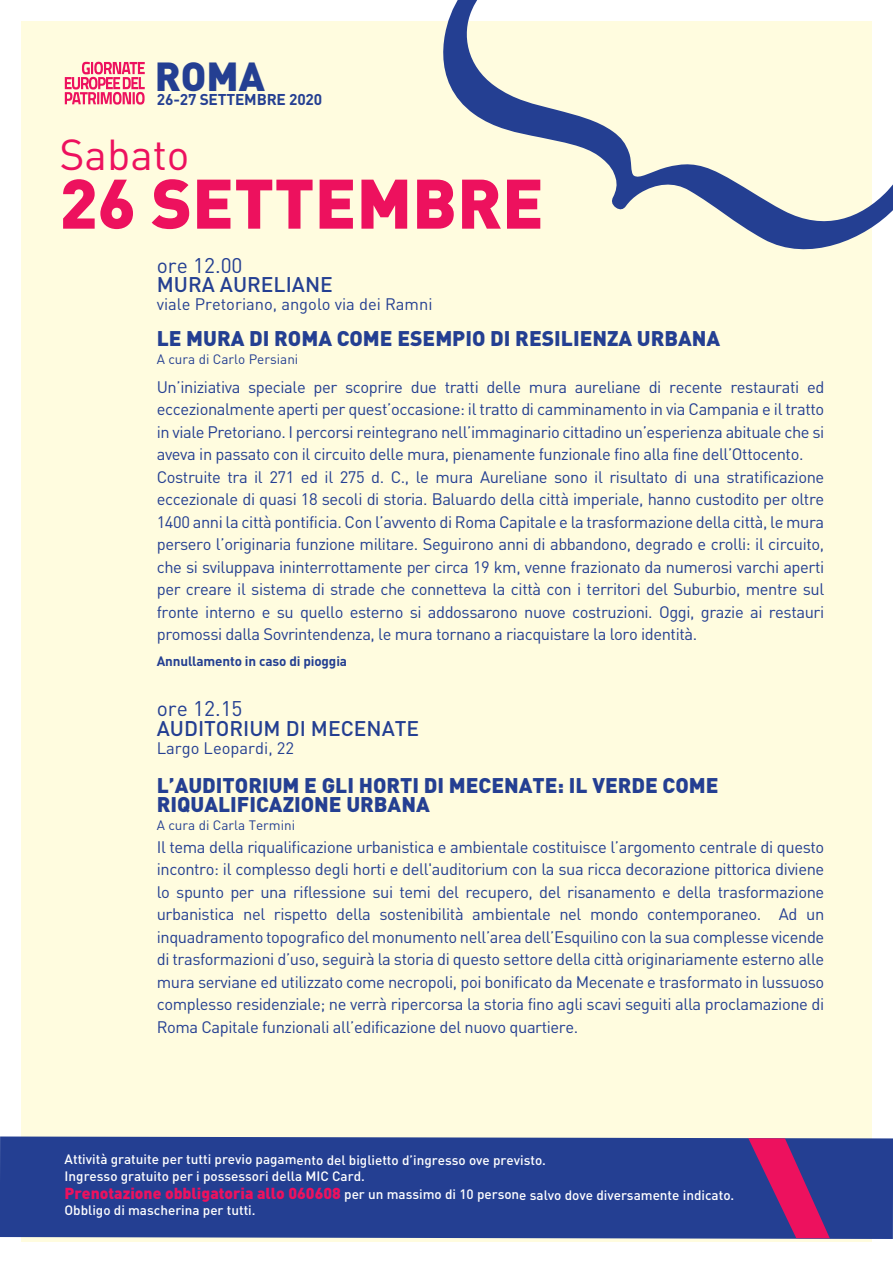
<style>
.page{position:relative;width:893px;height:1263px;background:#fff}
.page>*{position:absolute;margin:0;border:0;box-sizing:border-box;transform-origin:0 0}
.t1{font:900 68.85px "DIN";color:#ed115e}
.t2{font:42.75px "DIN";color:#ed115e}
.t3{font:900 40.05px "DIN";color:#243f92}
.t4{font:900 21px/19.5px "DIN";color:#243f92}
.t5{font:500 21px "DIN";color:#243f92}
.t6{font:21px "DIN";color:#243f92}
.t7{font:16.5px/22.5px "DIN";letter-spacing:-.025em;color:#243f92}
.t8{font:16.5px "DIN";color:#243f92}
.t9{font:700 15.45px "DIN";letter-spacing:-.01em;color:#243f92}
.t10{font:500 13.5px/16.4px "DIN";letter-spacing:-.005em;color:#fff}
.t11{font:13.5px "DIN";color:#243f92}
.t12{font:700 13.5px "DIN";letter-spacing:-.01em;color:#243f92}
.s1{font-weight:900;font-size:15.75px;color:#ed115e}
</style>
<div class="page">
<div style="left:21px;top:21px;width:851px;height:1221px;background:#fffcdf"></div>
<svg style="left:443px;top:0;width:450px;height:250px"></svg>
<svg style="left:65px;top:62px;width:80px;height:43px"></svg>
<div style="left:0;top:1136px;width:893px;height:103px;background:#243f92"></div>
<svg style="left:748px;top:1138px;width:95px;height:100px"></svg>
<h3 class="t3" style="left:155px;top:49px;width:112px">ROMA</h3>
<p class="t9" style="left:157px;top:89px;width:167px">26-27 SETTEMBRE 2020</p>
<h2 class="t2" style="left:59px;top:128px;width:132px">Sabato</h2>
<h1 class="t1" style="left:59px;top:158px;width:486px">26 SETTEMBRE</h1>
<p class="t6" style="left:157px;top:252px;width:87px">ore 12.00</p>
<p class="t5" style="left:157px;top:271px;width:178px">MURA AURELIANE</p>
<p class="t8" style="left:157px;top:294px;width:277px">viale Pretoriano, angolo via dei Ramni</p>
<p class="t4" style="left:157px;top:328px;width:565px">LE MURA DI ROMA COME ESEMPIO DI RESILIENZA URBANA</p>
<p class="t11" style="left:157px;top:351px;width:143px">A cura di Carlo Persiani</p>
<p class="t7" style="left:157px;top:375px;width:669px">Un’iniziativa speciale per scoprire due tratti delle mura aureliane di recente restaurati ed eccezionalmente aperti per quest’occasione: il tratto di camminamento in via Campania e il tratto in viale Pretoriano. I percorsi reintegrano nell’immaginario cittadino un’esperienza abituale che si aveva in passato con il circuito delle mura, pienamente funzionale fino alla fine dell’Ottocento.<br>Costruite tra il 271 ed il 275 d. C., le mura Aureliane sono il risultato di una stratificazione eccezionale di quasi 18 secoli di storia. Baluardo della città imperiale, hanno custodito per oltre 1400 anni la città pontificia. Con l’avvento di Roma Capitale e la trasformazione della città, le mura persero l’originaria funzione militare. Seguirono anni di abbandono, degrado e crolli: il circuito, che si sviluppava ininterrottamente per circa 19 km, venne frazionato da numerosi varchi aperti per creare il sistema di strade che connetteva la città con i territori del Suburbio, mentre sul fronte interno e su quello esterno si addossarono nuove costruzioni. Oggi, grazie ai restauri promossi dalla Sovrintendenza, le mura tornano a riacquistare la loro identità.</p>
<p class="t12" style="left:157px;top:652px;width:192px">Annullamento in caso di pioggia</p>
<p class="t6" style="left:157px;top:696px;width:87px">ore 12.15</p>
<p class="t5" style="left:157px;top:715px;width:264px">AUDITORIUM DI MECENATE</p>
<p class="t8" style="left:157px;top:737px;width:139px">Largo Leopardi, 22</p>
<p class="t4" style="left:157px;top:774px;width:563px">L’AUDITORIUM E GLI HORTI DI MECENATE: IL VERDE COME<br>RIQUALIFICAZIONE URBANA</p>
<p class="t11" style="left:157px;top:817px;width:140px">A cura di Carla Termini</p>
<p class="t7" style="left:157px;top:835px;width:669px;text-align:justify">Il tema della riqualificazione urbanistica e ambientale costituisce l’argomento centrale di questo incontro: il complesso degli horti e dell'auditorium con la sua ricca decorazione pittorica diviene lo spunto per una riflessione sui temi del recupero, del risanamento e della trasformazione urbanistica nel rispetto della sostenibilità ambientale nel mondo contemporaneo. Ad un inquadramento topografico del monumento nell’area dell’Esquilino con la sua complesse vicende di trasformazioni d’uso, seguirà la storia di questo settore della città originariamente esterno alle mura serviane ed utilizzato come necropoli, poi bonificato da Mecenate e trasformato in lussuoso complesso residenziale; ne verrà ripercorsa la storia fino agli scavi seguiti alla proclamazione di Roma Capitale funzionali all’edificazione del nuovo quartiere.</p>
<p class="t10" style="left:65px;top:1151px;width:483px">Attività gratuite per tutti previo pagamento del biglietto d’ingresso ove previsto.<br>Ingresso gratuito per i possessori della MIC Card.</p>
<p class="t10" style="left:65px;top:1186px;width:671px;line-height:15.6px"><span class="s1">Prenotazione obbligatoria allo 060608</span> per un massimo di 10 persone salvo dove diversamente indicato.<br>Obbligo di mascherina per tutti.</p>
</div>
